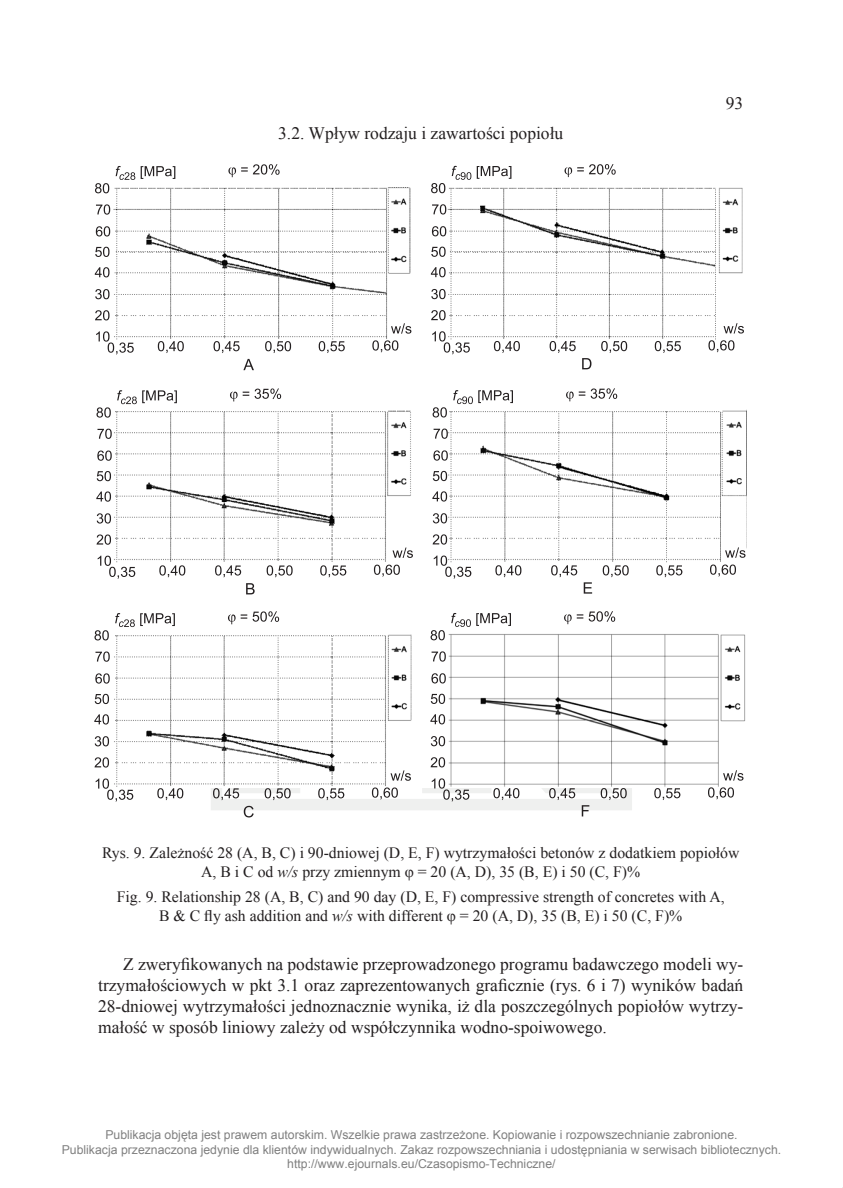
<style>
.page{position:relative;width:843px;height:1188px;background:#fff}
.page>*{position:absolute;margin:0;border:0;box-sizing:border-box;transform-origin:0 0}
.tekst_cz{font:17.5px/21px "Times New Roman";color:#231f20;text-align:justify}
.t1{font:15.75px/18.9px "Times New Roman";color:#231f20;text-align:center}
.t2{font:12.25px/14.7px "Arial";color:#808080;text-align:center}
.s1{font-style:italic}
</style>
<div class="page">
<svg style="left:211px;top:788px;width:421px;height:22px;fill:#eff0ef"></svg>
<img style="left:114px;top:188px;width:632px;height:599px">
<svg style="left:95px;top:310px;width:14px;height:10px"></svg>
<svg style="left:96px;top:534px;width:15px;height:11px"></svg>
<svg style="left:94px;top:757px;width:15px;height:10px"></svg>
<svg style="left:431px;top:310px;width:14px;height:10px"></svg>
<svg style="left:432px;top:534px;width:15px;height:10px"></svg>
<svg style="left:430px;top:757px;width:15px;height:10px"></svg>
<svg style="left:95px;top:289px;width:14px;height:10px"></svg>
<svg style="left:97px;top:513px;width:14px;height:10px"></svg>
<svg style="left:95px;top:736px;width:14px;height:10px"></svg>
<svg style="left:431px;top:289px;width:14px;height:10px"></svg>
<svg style="left:433px;top:513px;width:14px;height:10px"></svg>
<svg style="left:431px;top:736px;width:14px;height:10px"></svg>
<svg style="left:95px;top:267px;width:14px;height:10px"></svg>
<svg style="left:96px;top:491px;width:15px;height:11px"></svg>
<svg style="left:94px;top:714px;width:15px;height:10px"></svg>
<svg style="left:431px;top:267px;width:14px;height:10px"></svg>
<svg style="left:432px;top:491px;width:15px;height:10px"></svg>
<svg style="left:430px;top:714px;width:15px;height:10px"></svg>
<svg style="left:95px;top:247px;width:14px;height:10px"></svg>
<svg style="left:97px;top:471px;width:14px;height:10px"></svg>
<svg style="left:95px;top:694px;width:14px;height:10px"></svg>
<svg style="left:431px;top:247px;width:14px;height:10px"></svg>
<svg style="left:433px;top:471px;width:14px;height:10px"></svg>
<svg style="left:431px;top:694px;width:14px;height:10px"></svg>
<svg style="left:96px;top:226px;width:14px;height:10px"></svg>
<svg style="left:97px;top:450px;width:15px;height:11px"></svg>
<svg style="left:95px;top:673px;width:15px;height:10px"></svg>
<svg style="left:432px;top:226px;width:14px;height:10px"></svg>
<svg style="left:433px;top:450px;width:15px;height:11px"></svg>
<svg style="left:431px;top:673px;width:15px;height:10px"></svg>
<svg style="left:96px;top:204px;width:14px;height:11px"></svg>
<svg style="left:97px;top:429px;width:15px;height:10px"></svg>
<svg style="left:95px;top:651px;width:15px;height:11px"></svg>
<svg style="left:432px;top:204px;width:14px;height:10px"></svg>
<svg style="left:433px;top:428px;width:15px;height:11px"></svg>
<svg style="left:431px;top:651px;width:15px;height:10px"></svg>
<svg style="left:95px;top:183px;width:14px;height:10px"></svg>
<svg style="left:96px;top:407px;width:15px;height:11px"></svg>
<svg style="left:94px;top:630px;width:15px;height:10px"></svg>
<svg style="left:243px;top:359px;width:11px;height:11px"></svg>
<svg style="left:246px;top:583px;width:8px;height:11px"></svg>
<svg style="left:244px;top:806px;width:10px;height:11px"></svg>
<svg style="left:582px;top:358px;width:9px;height:11px"></svg>
<svg style="left:583px;top:582px;width:9px;height:11px"></svg>
<svg style="left:581px;top:805px;width:8px;height:11px"></svg>
<svg style="left:431px;top:183px;width:14px;height:10px"></svg>
<svg style="left:432px;top:407px;width:15px;height:10px"></svg>
<svg style="left:430px;top:630px;width:15px;height:10px"></svg>
<svg style="left:391px;top:323px;width:20px;height:11px"></svg>
<svg style="left:392px;top:547px;width:21px;height:11px"></svg>
<svg style="left:390px;top:770px;width:21px;height:11px"></svg>
<svg style="left:723px;top:323px;width:21px;height:10px"></svg>
<svg style="left:725px;top:547px;width:20px;height:11px"></svg>
<svg style="left:723px;top:770px;width:20px;height:10px"></svg>
<svg style="left:372px;top:340px;width:26px;height:12px"></svg>
<svg style="left:374px;top:564px;width:26px;height:13px"></svg>
<svg style="left:372px;top:787px;width:26px;height:12px"></svg>
<svg style="left:708px;top:340px;width:26px;height:12px"></svg>
<svg style="left:710px;top:564px;width:26px;height:12px"></svg>
<svg style="left:708px;top:787px;width:26px;height:12px"></svg>
<svg style="left:318px;top:341px;width:27px;height:12px"></svg>
<svg style="left:320px;top:565px;width:26px;height:12px"></svg>
<svg style="left:318px;top:788px;width:26px;height:12px"></svg>
<svg style="left:654px;top:341px;width:26px;height:12px"></svg>
<svg style="left:656px;top:565px;width:26px;height:12px"></svg>
<svg style="left:654px;top:788px;width:26px;height:12px"></svg>
<svg style="left:265px;top:341px;width:26px;height:12px"></svg>
<svg style="left:266px;top:565px;width:26px;height:12px"></svg>
<svg style="left:264px;top:788px;width:26px;height:12px"></svg>
<svg style="left:601px;top:341px;width:26px;height:12px"></svg>
<svg style="left:602px;top:565px;width:26px;height:12px"></svg>
<svg style="left:600px;top:788px;width:26px;height:12px"></svg>
<svg style="left:213px;top:341px;width:26px;height:12px"></svg>
<svg style="left:215px;top:565px;width:26px;height:12px"></svg>
<svg style="left:213px;top:788px;width:26px;height:12px"></svg>
<svg style="left:549px;top:341px;width:26px;height:12px"></svg>
<svg style="left:551px;top:565px;width:26px;height:12px"></svg>
<svg style="left:549px;top:788px;width:26px;height:12px"></svg>
<svg style="left:158px;top:341px;width:26px;height:12px"></svg>
<svg style="left:159px;top:565px;width:26px;height:12px"></svg>
<svg style="left:157px;top:788px;width:26px;height:12px"></svg>
<svg style="left:494px;top:341px;width:26px;height:12px"></svg>
<svg style="left:495px;top:565px;width:26px;height:12px"></svg>
<svg style="left:493px;top:788px;width:26px;height:12px"></svg>
<svg style="left:96px;top:331px;width:38px;height:23px"></svg>
<svg style="left:98px;top:556px;width:37px;height:23px"></svg>
<svg style="left:96px;top:778px;width:37px;height:23px"></svg>
<svg style="left:432px;top:331px;width:38px;height:23px"></svg>
<svg style="left:433px;top:555px;width:38px;height:24px"></svg>
<svg style="left:431px;top:778px;width:38px;height:23px"></svg>
<svg style="left:228px;top:164px;width:51px;height:13px"></svg>
<svg style="left:230px;top:392px;width:7px;height:9px"></svg>
<svg style="left:243px;top:388px;width:38px;height:11px"></svg>
<svg style="left:228px;top:614px;width:7px;height:10px"></svg>
<svg style="left:241px;top:611px;width:38px;height:11px"></svg>
<svg style="left:564px;top:164px;width:51px;height:13px"></svg>
<svg style="left:566px;top:388px;width:51px;height:13px"></svg>
<svg style="left:564px;top:611px;width:51px;height:13px"></svg>
<svg style="left:116px;top:166px;width:19px;height:14px"></svg>
<svg style="left:141px;top:166px;width:34px;height:13px"></svg>
<svg style="left:117px;top:390px;width:60px;height:14px"></svg>
<svg style="left:115px;top:613px;width:60px;height:14px"></svg>
<svg style="left:451px;top:166px;width:60px;height:14px"></svg>
<svg style="left:453px;top:390px;width:60px;height:14px"></svg>
<svg style="left:451px;top:613px;width:60px;height:14px"></svg>
<p class="tekst_cz" style="left:278px;top:122px;width:286px">3.2. Wpływ rodzaju i zawartości popiołu</p>
<p class="tekst_cz" style="left:725px;top:92px;width:19px">93</p>
<p class="t1" style="left:102px;top:842px;width:639px">Rys. 9. Zależność 28 (A, B, C) i 90-dniowej (D, E, F) wytrzymałości betonów z dodatkiem popiołów<br>A, B i C od <span class="s1">w/s</span> przy zmiennym φ = 20 (A, D), 35 (B, E) i 50 (C, F)%</p>
<p class="t1" style="left:117px;top:887px;width:609px">Fig. 9. Relationship 28 (A, B, C) and 90 day (D, E, F) compressive strength of concretes with A,<br>B &amp; C fly ash addition and <span class="s1">w/s</span> with different φ = 20 (A, D), 35 (B, E) i 50 (C, F)%</p>
<p class="tekst_cz" style="left:98px;top:954px;width:646px;text-indent:25px">Z zweryfikowanych na podstawie przeprowadzonego programu badawczego modeli wy&shy;trzymałościowych w pkt 3.1 oraz zaprezentowanych graficznie (rys. 6 i 7) wyników badań 28-dniowej wytrzymałości jednoznacznie wynika, iż dla poszczególnych popiołów wytrzy&shy;małość w sposób liniowy zależy od współczynnika wodno-spoiwowego.</p>
<p class="t2" style="left:62px;top:1127px;width:721px">Publikacja objęta jest prawem autorskim. Wszelkie prawa zastrzeżone. Kopiowanie i rozpowszechnianie zabronione.<br>Publikacja przeznaczona jedynie dla klientów indywidualnych. Zakaz rozpowszechniania i udostępniania w serwisach bibliotecznych. http://www.ejournals.eu/Czasopismo-Techniczne/</p>
</div>
